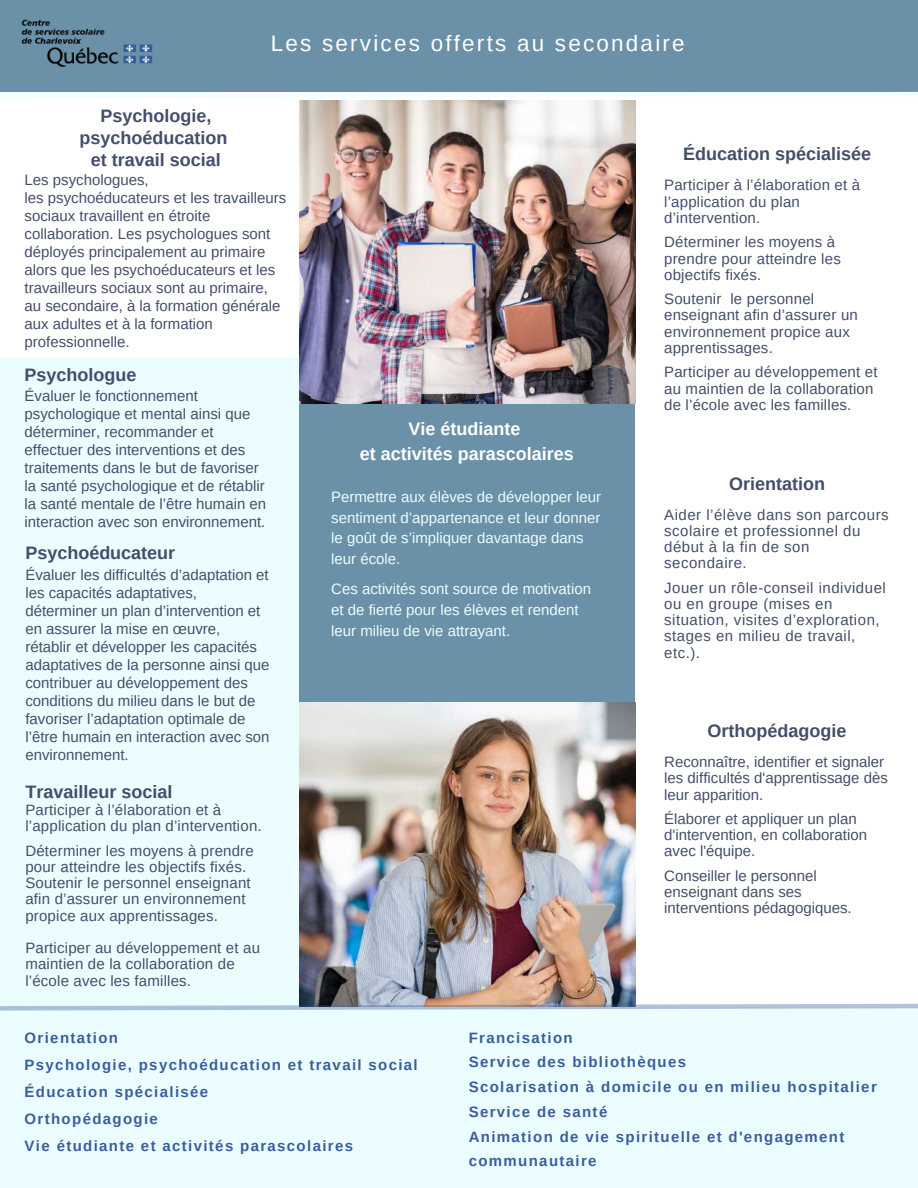
<style>
.page{position:relative;width:918px;height:1188px;background:#fff}
.page>*{position:absolute;margin:0;border:0;box-sizing:border-box;transform-origin:0 0}
.t1{font:22.5px "Arimo";letter-spacing:.1em;color:#fff}
.t2{font:700 18px/21.8px "Arimo";color:#444e6a;text-align:center}
.t3{font:700 18px/24.8px "Arimo";color:#fff;text-align:center}
.t4{font:15px/18px "Arimo";color:#444e6a}
.t5{font:700 15px/24.8px "Arimo";letter-spacing:.09em;color:#395e9f}
.t6{font:15px/20.5px "Arimo";color:#ecfdff}
.t7{font:15px/16.2px "Arimo";letter-spacing:.035em;color:#444e6a}
</style>
<div class="page">
<div style="left:299px;top:399px;width:336px;height:312px;background:#6a91a8"></div>
<div style="left:0;top:0;width:918px;height:92px;background:#6a91a8"></div>
<div style="left:0;top:1007px;width:918px;height:181px;background:#ecfdff"></div>
<img style="left:299px;top:101px;width:336px;height:302px">
<img style="left:299px;top:703px;width:336px;height:301px">
<div style="left:0;top:359px;width:299px;height:829px;background:#ecfdff"></div>
<svg style="left:0;top:1004px;width:918px;height:7px"></svg>
<svg style="left:0;top:91px;width:918px;height:7px"></svg>
<img style="left:21px;top:19px;width:132px;height:48px">
<h1 class="t1" style="left:271px;top:31px;width:415px">Les services offerts au secondaire</h1>
<p class="t2" style="left:79px;top:105px;width:149px">Psychologie, psychoéducation et travail social</p>
<p class="t4" style="left:25px;top:170px;width:263px">Les psychologues,<br>les psychoéducateurs et les travailleurs sociaux travaillent en étroite collaboration. Les psychologues sont déployés principalement au primaire alors que les psychoéducateurs et les travailleurs sociaux sont au primaire, au secondaire, à la formation générale aux adultes et à la formation professionnelle.</p>
<p class="t2" style="left:25px;top:364px;width:113px">Psychologue</p>
<p class="t4" style="left:25px;top:387px;width:243px">Évaluer le fonctionnement psychologique et mental ainsi que déterminer, recommander et effectuer des interventions et des traitements dans le but de favoriser la santé psychologique et de rétablir la santé mentale de l’être humain en interaction avec son environnement.</p>
<p class="t2" style="left:25px;top:542px;width:151px">Psychoéducateur</p>
<p class="t4" style="left:25px;top:565px;width:246px">Évaluer les difficultés d’adaptation et les capacités adaptatives, déterminer un plan d’intervention et en assurer la mise en œuvre, rétablir et développer les capacités adaptatives de la personne ainsi que contribuer au développement des conditions du milieu dans le but de favoriser l’adaptation optimale de l’être humain en interaction avec son environnement.</p>
<p class="t2" style="left:25px;top:781px;width:149px">Travailleur social</p>
<p class="t4" style="left:25px;top:802px;width:238px;line-height:16.2px">Participer à l’élaboration et à l’application du plan d’intervention.</p>
<p class="t4" style="left:25px;top:842px;width:230px;line-height:16.2px">Déterminer les moyens à prendre pour atteindre les objectifs fixés.<br>Soutenir le personnel enseignant afin d’assurer un environnement propice aux apprentissages.</p>
<p class="t4" style="left:25px;top:940px;width:236px;line-height:16.2px">Participer au développement et au maintien de la collaboration de l’école avec les familles.</p>
<p class="t3" style="left:360px;top:416px;width:215px">Vie étudiante<br>et activités parascolaires</p>
<p class="t6" style="left:331px;top:486px;width:271px">Permettre aux élèves de développer leur sentiment d’appartenance et leur donner le goût de s’impliquer davantage dans leur école.</p>
<p class="t6" style="left:331px;top:579px;width:261px">Ces activités sont source de motivation et de fierté pour les élèves et rendent leur milieu de vie attrayant.</p>
<p class="t2" style="left:683px;top:143px;width:190px">Éducation spécialisée</p>
<p class="t4" style="left:664px;top:177px;width:197px;line-height:16.2px">Participer à l’élaboration et à l’application du plan d’intervention.</p>
<p class="t4" style="left:664px;top:234px;width:178px;line-height:16.2px">Déterminer les moyens à prendre pour atteindre les objectifs fixés.</p>
<p class="t4" style="left:664px;top:291px;width:195px;line-height:16.2px">Soutenir le personnel enseignant afin d’assurer un environnement propice aux apprentissages.</p>
<p class="t4" style="left:664px;top:364px;width:215px;line-height:16.2px">Participer au développement et au maintien de la collaboration de l’école avec les familles.</p>
<p class="t2" style="left:729px;top:472px;width:97px">Orientation</p>
<p class="t7" style="left:664px;top:506px;width:226px">Aider l’élève dans son parcours scolaire et professionnel du début à la fin de son secondaire.</p>
<p class="t7" style="left:664px;top:579px;width:223px">Jouer un rôle-conseil individuel ou en groupe (mises en situation, visites d’exploration, stages en milieu de travail, etc.).</p>
<p class="t2" style="left:708px;top:720px;width:140px">Orthopédagogie</p>
<p class="t4" style="left:664px;top:754px;width:225px;line-height:16.2px">Reconnaître, identifier et signaler les difficultés d'apprentissage dès leur apparition.</p>
<p class="t4" style="left:664px;top:811px;width:204px;line-height:16.2px">Élaborer et appliquer un plan d'intervention, en collaboration avec l'équipe.</p>
<p class="t4" style="left:664px;top:868px;width:189px;line-height:16.2px">Conseiller le personnel enseignant dans ses interventions pédagogiques.</p>
<p class="t5" style="left:25px;top:1024px;width:395px;line-height:27px">Orientation<br>Psychologie, psychoéducation et travail social<br>Éducation spécialisée<br>Orthopédagogie<br>Vie étudiante et activités parascolaires</p>
<p class="t5" style="left:469px;top:1025px;width:410px">Francisation<br>Service des bibliothèques<br>Scolarisation à domicile ou en milieu hospitalier<br>Service de santé<br>Animation de vie spirituelle et d'engagement communautaire</p>
</div>
